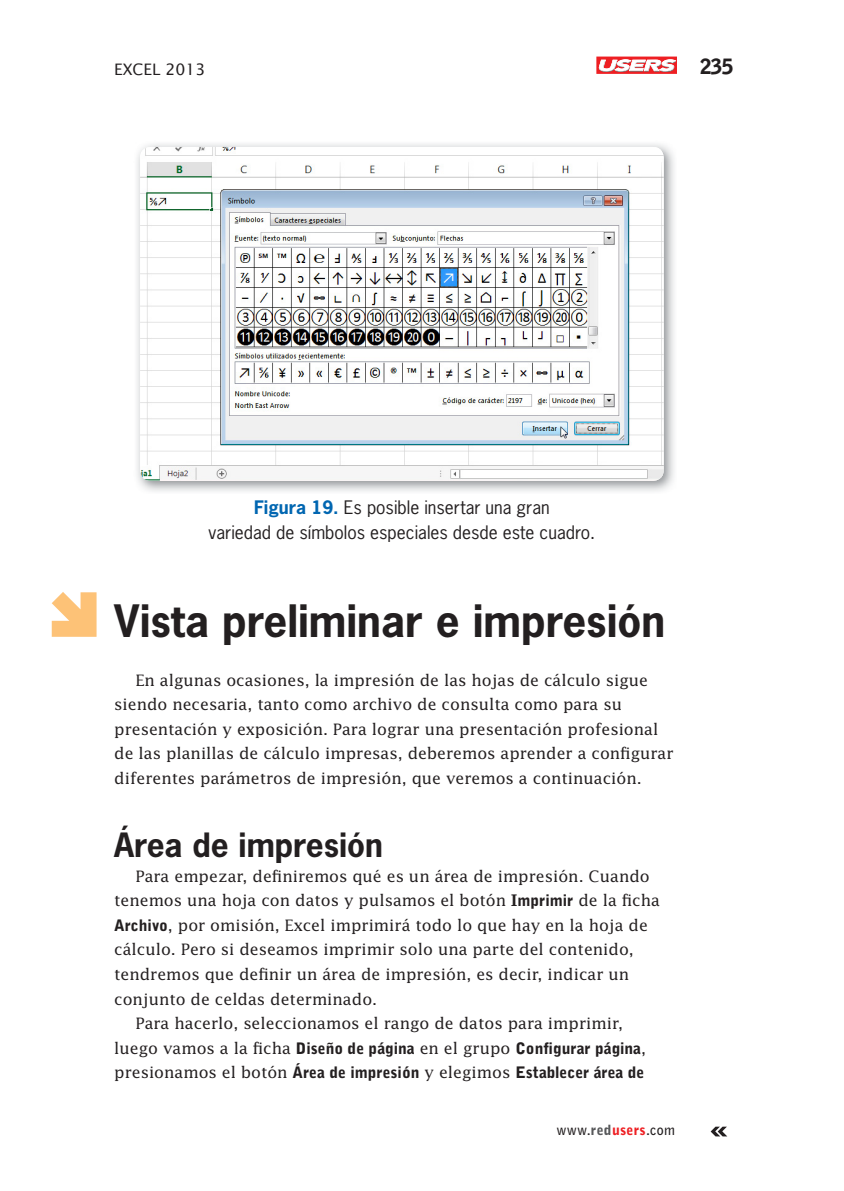
<style>
.page{position:relative;width:844px;height:1191px;background:#fff}
.page>*{position:absolute;margin:0;border:0;box-sizing:border-box;transform-origin:0 0}
.t1{font:700 42px "News Gothic Std";color:#231f20}
.t2{font:700 31.5px "News Gothic Std";color:#231f20}
.t3{font:900 21px "Bell Gothic Std";color:#231f20}
.t4{font:17.5px/24.5px "News Gothic Std";color:#231f20;text-align:center}
.t5{font:15.75px/24.5px "Lucida Std";color:#231f20}
.t6{font:900 15.75px/24.5px "Bell Gothic Std";color:#231f20}
.t7{font:15.75px "Lucida Sans Std";color:#231f20}
.t8{font:700 14px "Bell Gothic Std";letter-spacing:.02em;color:#231f20}
.s1{font-weight:700;color:#0166b1}
.s2{font-family:"Bell Gothic Std";font-weight:900}
.s3{font-family:"Lucida Std";font-weight:400}
.s4{font-weight:900;color:#57585a}
.s5{font-weight:900;color:#ee1f23}
</style>
<div class="page">
<svg style="left:710px;top:1126px;width:17px;height:10px"></svg>
<svg style="left:596px;top:57px;width:81px;height:17px"></svg>
<img style="left:137px;top:144px;width:537px;height:348px">
<img style="left:140px;top:147px;width:523px;height:334px">
<svg style="left:52px;top:592px;width:44px;height:45px"></svg>
<p class="t7" style="left:114px;top:60px;width:93px">EXCEL 2013</p>
<h3 class="t3" style="left:700px;top:54px;width:35px">235</h3>
<p class="t4" style="left:208px;top:495px;width:388px"><span class="s1">Figura 19.</span> Es posible insertar una gran<br>variedad de símbolos especiales desde este cuadro.</p>
<h1 class="t1" style="left:114px;top:593px;width:552px">Vista preliminar e impresión</h1>
<p class="t5" style="left:114px;top:667px;width:560px;text-indent:21px">En algunas ocasiones, la impresión de las hojas de cálculo sigue siendo necesaria, tanto como archivo de consulta como para su presentación y exposición. Para lograr una presentación profesional de las planillas de cálculo impresas, deberemos aprender a configurar diferentes parámetros de impresión, que veremos a continuación.</p>
<h2 class="t2" style="left:114px;top:824px;width:270px">Área de impresión</h2>
<p class="t5" style="left:135px;top:863px;width:515px">Para empezar, definiremos qué es un área de impresión. Cuando</p>
<p class="t5" style="left:114px;top:888px;width:547px">tenemos una hoja con datos y pulsamos el botón <span class="s2">Imprimir</span> de la ficha</p>
<p class="t5" style="left:114px;top:912px;width:535px"><span class="s2">Archivo</span>, por omisión, Excel imprimirá todo lo que hay en la hoja de</p>
<p class="t5" style="left:114px;top:937px;width:521px">cálculo. Pero si deseamos imprimir solo una parte del contenido,</p>
<p class="t5" style="left:114px;top:961px;width:516px">tendremos que definir un área de impresión, es decir, indicar un</p>
<p class="t5" style="left:114px;top:986px;width:264px">conjunto de celdas determinado.</p>
<p class="t5" style="left:135px;top:1010px;width:489px">Para hacerlo, seleccionamos el rango de datos para imprimir,</p>
<p class="t6" style="left:114px;top:1035px;width:533px"><span class="s3">luego vamos a la ficha</span> Diseño de página <span class="s3">en el grupo</span> Configurar página<span class="s3">, presionamos el botón</span> Área de impresión <span class="s3">y elegimos</span> Establecer área de</p>
<p class="t8" style="left:556px;top:1121px;width:120px">www.<span class="s4">red</span><span class="s5">users</span>.com</p>
</div>
